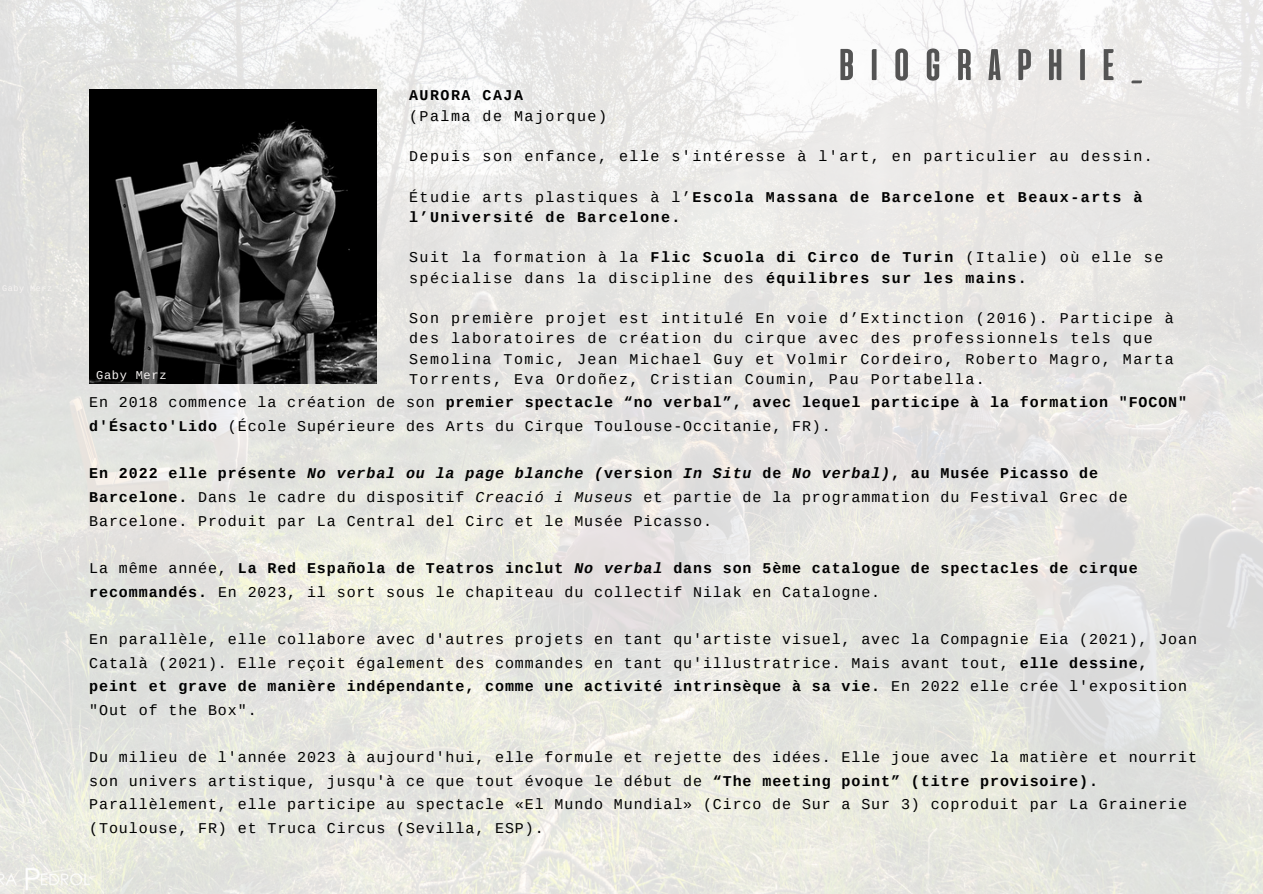
<style>
.page{position:relative;width:1263px;height:894px;background:#fff}
.page>*{position:absolute;margin:0;border:0;box-sizing:border-box;transform-origin:0 0}
.t1{font:700 52.5px "Alienscows";letter-spacing:.1em;color:#545454}
.t2{font:15px/23.7px "Cousine";letter-spacing:.06em;color:#000}
.t3{font:15px/20.2px "Cousine";letter-spacing:.1em;color:#000}
.t4{font:700 15px/23.7px "Cousine";letter-spacing:.06em;color:#000}
.t5{font:700 15px/20.2px "Cousine";letter-spacing:.1em;color:#000}
.t6{font:12px "Cousine";letter-spacing:.06em;color:#f6f3f2}
.s1{font-weight:700}
.s2{font-weight:400}
.s3{font-weight:700;font-style:italic}
.s4{font-style:italic}
</style>
<div class="page">
<img style="left:0;top:0;width:1263px;height:893px">
<img style="left:89px;top:89px;width:287px;height:294px">
<p class="t1" style="left:834px;top:31px;width:316px">BIOGRAPHIE_</p>
<p class="t3" style="left:409px;top:86px;width:199px"><span class="s1">AURORA CAJA<br></span>(Palma de Majorque)</p>
<h1 class="t3" style="left:409px;top:147px;width:745px">Depuis son enfance, elle s'intéresse à l'art, en particulier au dessin.</h1>
<p class="t5" style="left:409px;top:187px;width:735px"><span class="s2">Étudie arts plastiques à l’</span>Escola Massana de Barcelone et Beaux-arts à l’Université de Barcelone.</p>
<h3 class="t3" style="left:409px;top:248px;width:756px">Suit la formation à la <span class="s1">Flic Scuola di Circo de Turin</span> (Italie) où elle se spécialise dans la discipline des <span class="s1">équilibres sur les mains.</span></h3>
<h2 class="t3" style="left:409px;top:309px;width:766px">Son première projet est intitulé En voie d’Extinction (2016). Participe à des laboratoires de création du cirque avec des professionnels tels que Semolina Tomic, Jean Michael Guy et Volmir Cordeiro, Roberto Magro, Marta Torrents, Eva Ordoñez, Cristian Coumin, Pau Portabella.</h2>
<h2 class="t2" style="left:89px;top:391px;width:1099px">En 2018 commence la création de son <span class="s1">premier spectacle “no verbal”, avec lequel participe à la formation "FOCON" d'Ésacto'Lido</span> (École Supérieure des Arts du Cirque Toulouse-Occitanie, FR).</h2>
<h2 class="t2" style="left:89px;top:462px;width:1040px"><span class="s1">En 2022 elle présente</span> <span class="s3">No verbal ou la page blanche (</span><span class="s1">version</span> <span class="s3">In Situ</span> <span class="s1">de</span> <span class="s3">No verbal)</span><span class="s1">, au Musée Picasso de<br>Barcelone.</span> Dans le cadre du dispositif <span class="s4">Creació i Museus</span> et partie de la programmation du Festival Grec de<br>Barcelone. Produit par La Central del Circ et le Musée Picasso.</h2>
<h2 class="t4" style="left:89px;top:557px;width:1050px"><span class="s2">La même année,</span> La Red Española de Teatros inclut <span class="s4">No verbal</span> dans son 5ème catalogue de spectacles de cirque recommandés. <span class="s2">En 2023, il sort sous le chapiteau du collectif Nilak en Catalogne.</span></h2>
<h2 class="t2" style="left:89px;top:627px;width:1109px">En parallèle, elle collabore avec d'autres projets en tant qu'artiste visuel, avec la Compagnie Eia (2021), Joan Català (2021). Elle reçoit également des commandes en tant qu'illustratrice. Mais avant tout, <span class="s1">elle dessine, peint et grave de manière indépendante, comme une activité intrinsèque à sa vie.</span> En 2022 elle crée l'exposition "Out of the Box".</h2>
<h2 class="t2" style="left:89px;top:746px;width:1109px">Du milieu de l'année 2023 à aujourd'hui, elle formule et rejette des idées. Elle joue avec la matière et nourrit son univers artistique, jusqu'à ce que tout évoque le début de <span class="s1">“The meeting point” (titre provisoire).<br></span>Parallèlement, elle participe au spectacle «El Mundo Mundial» (Circo de Sur a Sur 3) coproduit par La Grainerie (Toulouse, FR) et Truca Circus (Sevilla, ESP).</h2>
<h2 class="t6" style="left:96px;top:368px;width:72px">Gaby Merz</h2>
</div>
